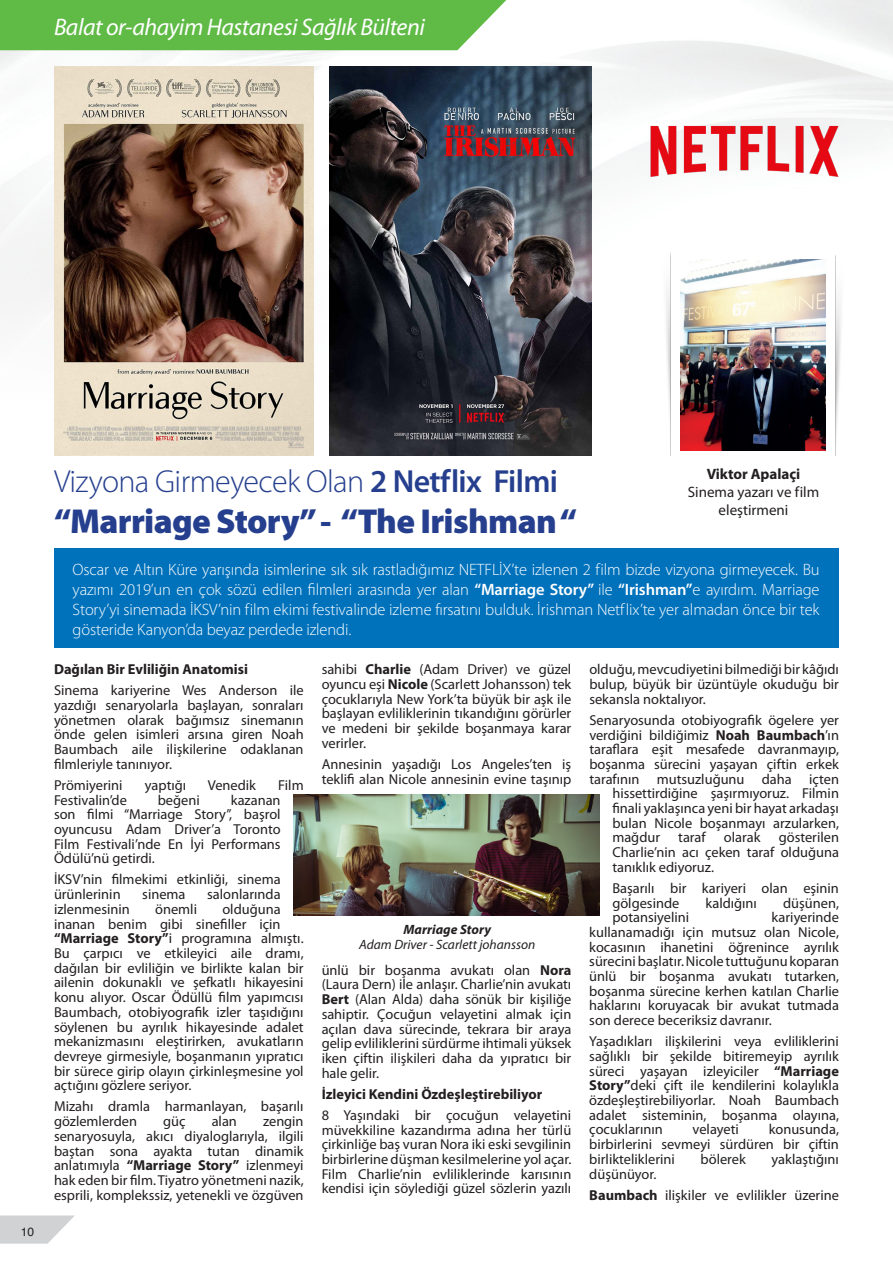
<style>
.page{position:relative;width:893px;height:1263px;background:#fff}
.page>*{position:absolute;margin:0;border:0;box-sizing:border-box;transform-origin:0 0}
.t1{font:900 34.65px "Myriad Pro";letter-spacing:-.02em;color:#253f8e}
.t2{font:300 32.1px "Myriad Pro";letter-spacing:-.02em;color:#253f8e}
.t3{font:italic 24px "Myriad Pro";letter-spacing:-.02em;color:#fff}
.t4{font:300 16.5px/19.8px "Myriad Pro";letter-spacing:-.01em;color:#fff;text-align:justify}
.t5{font:15px/18px "Myriad Pro";color:#231f20;text-align:center}
.t6{font:700 15px "Myriad Pro";color:#231f20}
.t7{font:14.4px/14.7px "Myriad Pro";color:#231f20;text-align:justify}
.t8{font:700 14.4px "Myriad Pro";color:#231f20}
.t9{font:italic 13.5px "Myriad Pro";color:#231f20}
.t10{font:italic 700 13.5px "Myriad Pro";color:#231f20}
.t11{font:12px "Helvetica";color:#231f20}
.s1{font-weight:600}
.s2{font-weight:700}
</style>
<div class="page">
<img style="left:0;top:0;width:893px;height:400px">
<img style="left:651px;top:234px;width:204px;height:222px">
<div style="left:54px;top:549px;width:785px;height:99px;background:#0072bc"></div>
<img style="left:293px;top:795px;width:307px;height:121px">
<img style="left:680px;top:260px;width:145px;height:191px">
<svg style="left:0;top:1215px;width:75px;height:28px"></svg>
<img style="left:54px;top:67px;width:259px;height:388px">
<img style="left:329px;top:67px;width:262px;height:388px">
<img style="left:642px;top:115px;width:204px;height:67px">
<div style="left:0;top:0;width:506px;height:50px;background:#60bb46"></div>
<h3 class="t3" style="left:54px;top:12px;width:372px">Balat or-ahayim Hastanesi Sağlık Bülteni</h3>
<p class="t11" style="left:21px;top:1223px;width:15px">10</p>
<h2 class="t2" style="left:54px;top:462px;width:506px">Vizyona Girmeyecek Olan <span class="s1">2 Netflix Filmi</span></h2>
<h1 class="t1" style="left:54px;top:498px;width:525px">“Marriage Story” - “The Irishman “</h1>
<p class="t6" style="left:707px;top:464px;width:95px">Viktor Apalaçi</p>
<p class="t5" style="left:688px;top:483px;width:133px">Sinema yazarı ve film eleştirmeni</p>
<p class="t4" style="left:73px;top:560px;width:748px">Oscar ve Altın Küre yarışında isimlerine sık sık rastladığımız NETFLİX’te izlenen 2 film bizde vizyona girmeyecek. Bu yazımı 2019’un en çok sözü edilen filmleri arasında yer alan <span class="s1">“Marriage Story”</span> ile <span class="s1">“Irishman”</span>e ayırdım. Marriage Story’yi sinemada İKSV’nin film ekimi festivalinde izleme fırsatını bulduk. İrishman Netflix’te yer almadan önce bir tek gösteride Kanyon’da beyaz perdede izlendi.</p>
<p class="t8" style="left:54px;top:660px;width:195px">Dağılan Bir Evliliğin Anatomisi</p>
<p class="t7" style="left:54px;top:683px;width:251px">Sinema kariyerine Wes Anderson ile yazdığı senaryolarla başlayan, sonraları yönetmen olarak bağımsız sinemanın önde gelen isimleri arsına giren Noah Baumbach aile ilişkilerine odaklanan filmleriyle tanınıyor.</p>
<p class="t7" style="left:54px;top:777px;width:70px">Prömiyerini</p>
<p class="t7" style="left:145px;top:777px;width:43px">yaptığı</p>
<p class="t7" style="left:208px;top:777px;width:50px">Venedik</p>
<p class="t7" style="left:278px;top:777px;width:27px">Film</p>
<p class="t7" style="left:54px;top:792px;width:74px">Festivalin’de</p>
<p class="t7" style="left:158px;top:792px;width:44px">beğeni</p>
<p class="t7" style="left:54px;top:792px;width:228px;text-indent:177px">kazanan son filmi “Marriage Story”, başrol oyuncusu Adam Driver’a Toronto Film Festivali’nde En İyi Performans Ödülü’nü getirdi.</p>
<p class="t7" style="left:54px;top:872px;width:228px">İKSV’nin filmekimi etkinliği, sinema ürünlerinin</p>
<p class="t7" style="left:142px;top:887px;width:45px">sinema</p>
<p class="t7" style="left:207px;top:887px;width:75px">salonlarında</p>
<p class="t7" style="left:54px;top:901px;width:251px;text-align:left;text-indent:168px">olduğuna inanan benim gibi sinefiller için <span class="s2">“Marriage Story”</span>i programına almıştı.<br>Bu çarpıcı ve etkileyici aile dramı, dağılan bir evliliğin ve birlikte kalan bir ailenin dokunaklı ve şefkatlı hikayesini konu alıyor. Oscar Ödüllü film yapımcısı Baumbach, otobiyografik izler taşıdığını söylenen bu ayrılık hikayesinde adalet mekanizmasını eleştirirken, avukatların devreye girmesiyle, boşanmanın yıpratıcı bir sürece girip olayın çirkinleşmesine yol açtığını gözlere seriyor.</p>
<p class="t7" style="left:54px;top:1099px;width:251px">Mizahı dramla harmanlayan, başarılı gözlemlerden</p>
<p class="t7" style="left:54px;top:901px;width:77px">izlenmesinin</p>
<p class="t7" style="left:155px;top:901px;width:43px">önemli</p>
<p class="t7" style="left:163px;top:1114px;width:24px">güç</p>
<p class="t7" style="left:212px;top:1114px;width:27px">alan</p>
<p class="t7" style="left:54px;top:1114px;width:251px;text-indent:209px">zengin senaryosuyla, akıcı diyaloglarıyla, ilgili baştan sona ayakta tutan dinamik anlatımıyla <span class="s2">“Marriage Story”</span> izlenmeyi hak eden bir film. Tiyatro yönetmeni nazik, esprili, komplekssiz, yetenekli ve özgüven</p>
<p class="t7" style="left:322px;top:662px;width:251px">sahibi <span class="s2">Charlie</span> (Adam Driver) ve güzel oyuncu eşi <span class="s2">Nicole</span> (Scarlett Johansson) tek çocuklarıyla New York’ta büyük bir aşk ile başlayan evliliklerinin tıkandığını görürler ve medeni bir şekilde boşanmaya karar verirler.</p>
<p class="t7" style="left:322px;top:756px;width:251px">Annesinin yaşadığı Los Angeles’ten iş teklifi alan Nicole annesinin evine taşınıp</p>
<p class="t10" style="left:404px;top:920px;width:89px">Marriage Story</p>
<p class="t9" style="left:359px;top:936px;width:178px">Adam Driver - Scarlett johansson</p>
<p class="t7" style="left:322px;top:962px;width:251px">ünlü bir boşanma avukatı olan <span class="s2">Nora </span>(Laura Dern) ile anlaşır. Charlie’nin avukatı <span class="s2">Bert</span> (Alan Alda) daha sönük bir kişiliğe sahiptir. Çocuğun velayetini almak için açılan dava sürecinde, tekrara bir araya gelip evliliklerini sürdürme ihtimali yüksek iken çiftin ilişkileri daha da yıpratıcı bir hale gelir.</p>
<p class="t8" style="left:322px;top:1084px;width:222px">İzleyici Kendini Özdeşleştirebiliyor</p>
<p class="t7" style="left:322px;top:1107px;width:251px">8 Yaşındaki bir çocuğun velayetini müvekkiline kazandırma adına her türlü çirkinliğe baş vuran Nora iki eski sevgilinin birbirlerine düşman kesilmelerine yol açar.<br>Film Charlie’nin evliliklerinde karısının kendisi için söylediği güzel sözlerin yazılı</p>
<p class="t7" style="left:589px;top:662px;width:251px">olduğu, mevcudiyetini bilmediği bir kâğıdı bulup, büyük bir üzüntüyle okuduğu bir sekansla noktalıyor.</p>
<p class="t7" style="left:589px;top:712px;width:251px">Senaryosunda otobiyografik ögelere yer</p>
<p class="t7" style="left:589px;top:727px;width:251px">verdiğini bildiğimiz <span class="s2">Noah Baumbach</span>’ın</p>
<p class="t7" style="left:589px;top:742px;width:251px">taraflara eşit mesafede davranmayıp,</p>
<p class="t7" style="left:589px;top:756px;width:251px">boşanma sürecini yaşayan çiftin erkek</p>
<p class="t7" style="left:589px;top:771px;width:251px">tarafının mutsuzluğunu daha içten</p>
<p class="t7" style="left:612px;top:786px;width:228px">hissettirdiğine şaşırmıyoruz. Filmin</p>
<p class="t7" style="left:612px;top:801px;width:228px">finali yaklaşınca yeni bir hayat arkadaşı</p>
<p class="t7" style="left:612px;top:815px;width:228px">bulan Nicole boşanmayı arzularken,</p>
<p class="t7" style="left:612px;top:830px;width:49px">mağdur</p>
<p class="t7" style="left:678px;top:830px;width:29px">taraf</p>
<p class="t7" style="left:724px;top:830px;width:38px">olarak</p>
<p class="t7" style="left:612px;top:830px;width:228px;text-indent:166px">gösterilen Charlie’nin acı çeken taraf olduğuna tanıklık ediyoruz.</p>
<p class="t7" style="left:612px;top:880px;width:228px">Başarılı bir kariyeri olan eşinin gölgesinde</p>
<p class="t7" style="left:705px;top:895px;width:53px">kaldığını</p>
<p class="t7" style="left:783px;top:895px;width:57px">düşünen,</p>
<p class="t7" style="left:589px;top:910px;width:251px;text-indent:182px">kariyerinde kullanamadığı için mutsuz olan Nicole, kocasının ihanetini öğrenince ayrılık sürecini başlatır. Nicole tuttuğunu koparan ünlü bir boşanma avukatı tutarken, boşanma sürecine kerhen katılan Charlie haklarını koruyacak bir avukat tutmada son derece beceriksiz davranır.</p>
<p class="t7" style="left:589px;top:1034px;width:251px">Yaşadıkları ilişkilerini veya evliliklerini sağlıklı bir şekilde bitiremeyip ayrılık süreci yaşayan izleyiciler <span class="s2">“Marriage Story”</span>deki çift ile kendilerini kolaylıkla özdeşleştirebiliyorlar. Noah Baumbach adalet sisteminin, boşanma olayına, çocuklarının</p>
<p class="t7" style="left:612px;top:910px;width:78px">potansiyelini</p>
<p class="t7" style="left:589px;top:1122px;width:251px;text-indent:179px">konusunda, birbirlerini sevmeyi sürdüren bir çiftin birlikteliklerini</p>
<p class="t7" style="left:693px;top:1122px;width:48px">velayeti</p>
<p class="t7" style="left:701px;top:1151px;width:47px">bölerek</p>
<p class="t7" style="left:771px;top:1151px;width:69px">yaklaştığını</p>
<p class="t7" style="left:589px;top:1163px;width:251px;line-height:21.1px">düşünüyor.<br><span class="s2">Baumbach</span> ilişkiler ve evlilikler üzerine</p>
</div>
